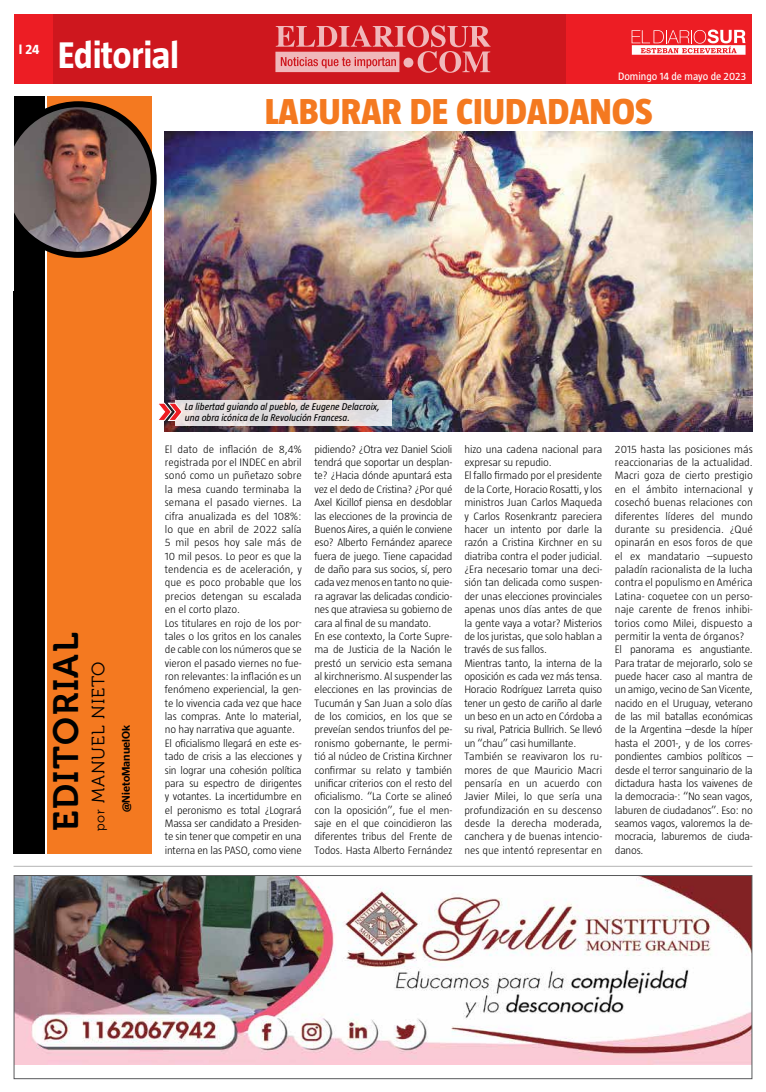
<style>
.page{position:relative;width:766px;height:1092px;background:#fff}
.page>*{position:absolute;margin:0;border:0;box-sizing:border-box;transform-origin:0 0}
.t1{font:700 38px "Taz";letter-spacing:-.01em;color:#fff}
.t2{font:800 37px "Taz";color:#f47920}
.t3{font:35px "Museo 700";letter-spacing:.05em;color:#000}
.t4{font:18px "Museo 300";letter-spacing:.05em;color:#000}
.t5{font:700 14px "Taz";color:#fff}
.t6{font:300 11px/13.4px "Taz";letter-spacing:-.01em;color:#000;scale:1.05 1}
.t7{font:11px "Taz";color:#fff}
.t8{font:500 11px "Stag Sans";color:#000}
.t9{font:italic 10px/11px "Taz";color:#000}
.s1{font-size:13px}
</style>
<div class="page">
<div style="left:15px;top:14px;width:736px;height:70px;background:#ce171e"></div>
<div style="left:566px;top:14px;width:185px;height:70px;background:#ed1d24"></div>
<div style="left:14px;top:14px;width:39px;height:70px;background:#ed1d24"></div>
<svg style="left:275px;top:25px;width:215px;height:48px"></svg>
<svg style="left:631px;top:30px;width:114px;height:25px"></svg>
<img style="left:164px;top:131px;width:588px;height:301px">
<div style="left:47px;top:96px;width:104px;height:757px;background:#f47920"></div>
<div style="left:13px;top:96px;width:32px;height:757px;background:#000"></div>
<img style="left:3px;top:104px;width:151px;height:151px;border-radius:75px">
<div style="left:0;top:101px;width:157px;height:157px;border:6px solid #000;border-radius:50%"></div>
<div style="left:0;top:86px;width:14px;height:205px;background:#fff"></div>
<hr style="left:14px;top:865px;width:738px;height:1px;background:#000">
<img style="left:16px;top:876px;width:734px;height:187px">
<div style="left:14px;top:874px;width:738px;height:205px;border:1px solid #58595b"></div>
<div style="left:175px;top:400px;width:216px;height:25px;background:linear-gradient(to right,#e3dddd,#e1dee0)"></div>
<svg style="left:159px;top:402px;width:24px;height:20px"></svg>
<p class="t5" style="left:19px;top:41px;width:22px">I 24</p>
<p class="t1" style="left:58px;top:33px;width:123px">Editorial</p>
<p class="t7" style="left:618px;top:70px;width:129px">Domingo 14 de mayo de 2023</p>
<p class="t2" style="left:265px;top:90px;width:389px">LABURAR DE CIUDADANOS</p>
<p class="t3" style="left:47px;top:831px;width:200px;rotate:-90deg">EDITORIAL</p>
<p class="t4" style="left:89px;top:831px;width:171px;rotate:-90deg"><span class="s1">por</span> Manuel Nieto</p>
<p class="t8" style="left:120px;top:812px;width:89px;rotate:-90deg">@NietoManuelOk</p>
<p class="t9" style="left:185px;top:401px;width:196px">La libertad guiando al pueblo, de Eugene Delacroix, una obra icónica de la Revolución Francesa.</p>
<p class="t6" style="left:165px;top:442px;width:132px">El dato de inflación de 8,4% registrada por el INDEC en abril sonó como un puñetazo sobre la mesa cuando terminaba la semana el pasado viernes. La cifra anualizada es del 108%: lo que en abril de 2022 salía<br>5 mil pesos hoy sale más de<br>10 mil pesos. Lo peor es que la tendencia es de aceleración, y que es poco probable que los precios detengan su escalada en el corto plazo.<br>Los titulares en rojo de los por&shy;tales o los gritos en los canales de cable con los números que se vieron el pasado viernes no fue&shy;ron relevantes: la inflación es un fenómeno experiencial, la gen&shy;te lo vivencia cada vez que hace las compras. Ante lo material, no hay narrativa que aguante.<br>El oficialismo llegará en este es&shy;tado de crisis a las elecciones y sin lograr una cohesión política para su espectro de dirigentes y votantes. La incertidumbre en el peronismo es total ¿Logrará<br>Massa ser candidato a Presiden&shy;te sin tener que competir en una interna en las PASO, como viene</p>
<p class="t6" style="left:314px;top:442px;width:133px">pidiendo? ¿Otra vez Daniel Scioli tendrá que soportar un desplan&shy;te? ¿Hacia dónde apuntará esta vez el dedo de Cristina? ¿Por qué<br>Axel Kicillof piensa en desdoblar las elecciones de la provincia de<br>Buenos Aires, a quién le conviene eso? Alberto Fernández aparece fuera de juego. Tiene capacidad de daño para sus socios, sí, pero cada vez menos en tanto no quie&shy;ra agravar las delicadas condicio&shy;nes que atraviesa su gobierno de cara al final de su mandato.<br>En ese contexto, la Corte Supre&shy;ma de Justicia de la Nación le prestó un servicio esta semana al kirchnerismo. Al suspender las elecciones en las provincias de<br>Tucumán y San Juan a solo días de los comicios, en los que se preveían sendos triunfos del pe&shy;ronismo gobernante, le permi&shy;tió al núcleo de Cristina Kirchner confirmar su relato y también unificar criterios con el resto del oficialismo. “La Corte se alineó con la oposición”, fue el men&shy;saje en el que coincidieron las diferentes tribus del Frente de<br>Todos. Hasta Alberto Fernández</p>
<p class="t6" style="left:464px;top:442px;width:133px">hizo una cadena nacional para expresar su repudio.<br>El fallo firmado por el presidente de la Corte, Horacio Rosatti, y los ministros Juan Carlos Maqueda y Carlos Rosenkrantz pareciera hacer un intento por darle la razón a Cristina Kirchner en su diatriba contra el poder judicial. ¿Era necesario tomar una deci&shy;sión tan delicada como suspen&shy;der unas elecciones provinciales apenas unos días antes de que la gente vaya a votar? Misterios de los juristas, que solo hablan a través de sus fallos.<br>Mientras tanto, la interna de la oposición es cada vez más tensa.<br>Horacio Rodríguez Larreta quiso tener un gesto de cariño al darle un beso en un acto en Córdoba a su rival, Patricia Bullrich. Se llevó un “chau” casi humillante.<br>También se reavivaron los ru&shy;mores de que Mauricio Macri pensaría en un acuerdo con<br>Javier Milei, lo que sería una profundización en su descenso desde la derecha moderada, canchera y de buenas intencio&shy;nes que intentó representar en</p>
<p class="t6" style="left:614px;top:442px;width:133px">2015 hasta las posiciones más reaccionarias de la actualidad.<br>Macri goza de cierto prestigio en el ámbito internacional y cosechó buenas relaciones con diferentes líderes del mundo durante su presidencia. ¿Qué opinarán en esos foros de que el ex mandatario –supuesto paladín racionalista de la lucha contra el populismo en América<br>Latina- coquetee con un perso&shy;naje carente de frenos inhibi&shy;torios como Milei, dispuesto a permitir la venta de órganos?<br>El panorama es angustiante.<br>Para tratar de mejorarlo, solo se puede hacer caso al mantra de un amigo, vecino de San Vicente, nacido en el Uruguay, veterano de las mil batallas económicas de la Argentina –desde la híper hasta el 2001-, y de los corres&shy;pondientes cambios políticos – desde el terror sanguinario de la dictadura hasta los vaivenes de la democracia-: “No sean vagos, laburen de ciudadanos”. Eso: no seamos vagos, valoremos la de&shy;mocracia, laburemos de ciuda&shy;danos.</p>
</div>
